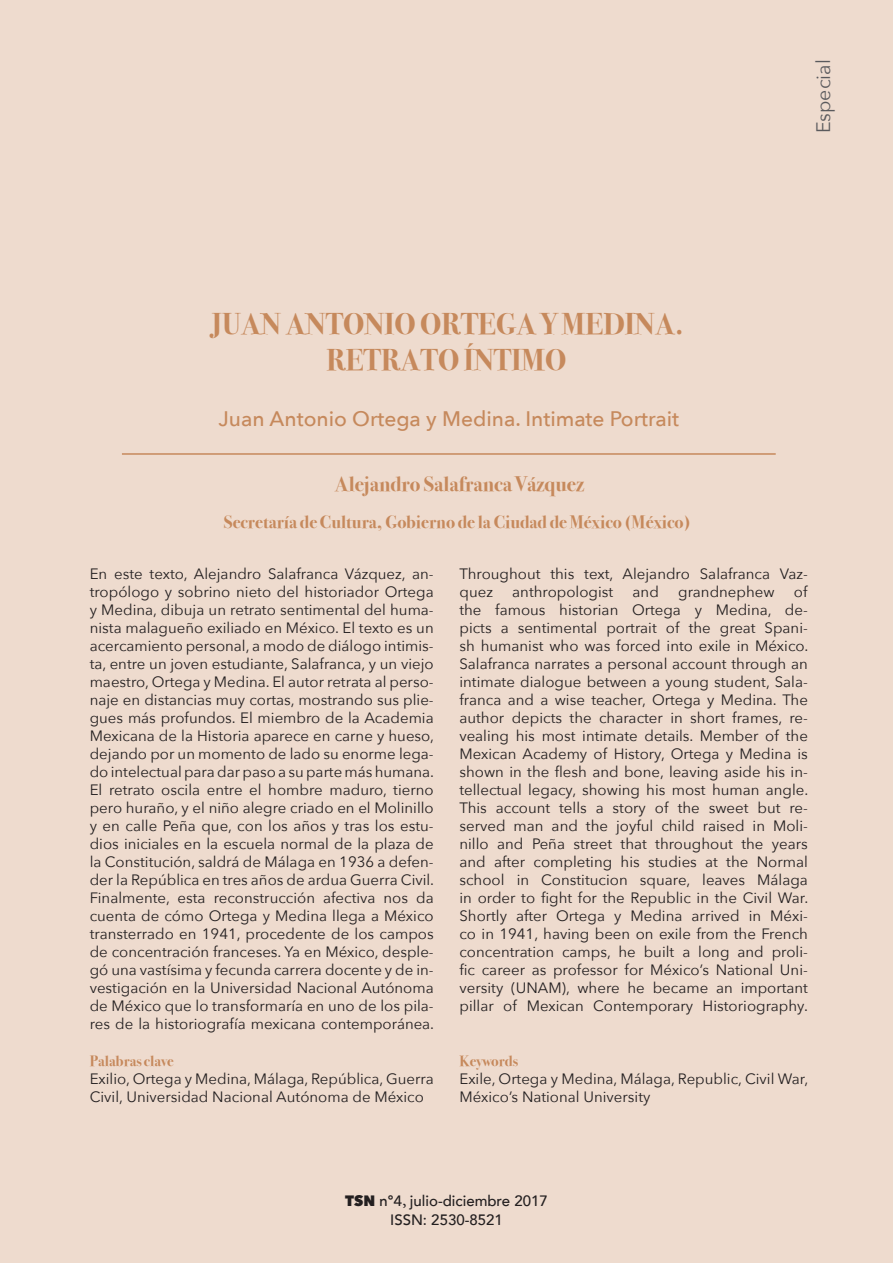
<style>
.page{position:relative;width:893px;height:1263px;background:#eedbce}
.page>*{position:absolute;margin:0;border:0;box-sizing:border-box;transform-origin:0 0}
.t1{font:700 30px "Bodoni Svty Two ITCTT";color:#c6895c}
.t2{font:500 21px "Avenir Next";color:#c6895c}
.t3{font:700 21px "Bodoni Svty Two ITCTT";color:#c6895c}
.t4{font:19.5px "Avenir Next";color:#5a5a5d}
.t5{font:700 18px "Bodoni Svty Two ITCTT";color:#c6895c}
.t6{font:15px/18px "Avenir Next";color:#231f20;text-align:justify}
.t7{font:500 15px "Avenir";color:#231f20}
.t8{font:700 15px "Bodoni Svty Two ITCTT";color:#c6895c}
.s1{font-family:"Avenir Next";font-weight:800}
.s2{font-family:"Avenir Next"}
.s3{font-family:"Minion Pro";font-weight:400;font-size:18px}
</style>
<div class="page">
<hr style="left:122px;top:453px;width:654px;height:2px;background:#c6895c">
<p class="t1" style="left:210px;top:299px;width:475px">JUAN ANTONIO ORTEGA Y MEDINA.</p>
<p class="t1" style="left:327px;top:335px;width:241px">RETRATO ÍNTIMO</p>
<p class="t2" style="left:219px;top:400px;width:462px">Juan Antonio Ortega y Medina. Intimate Portrait</p>
<p class="t3" style="left:335px;top:467px;width:251px">Alejandro Salafranca Vázquez</p>
<p class="t5" style="left:224px;top:507px;width:468px">Secretaría de Cultura, Gobierno de la Ciudad de México (México)</p>
<p class="t4" style="left:807px;top:133px;width:75px;rotate:-90deg">Especial</p>
<p class="t6" style="left:90px;top:564px;width:346px">En este texto, Alejandro Salafranca Vázquez, an&shy;tropólogo y sobrino nieto del historiador Ortega y Medina, dibuja un retrato sentimental del huma&shy;nista malagueño exiliado en México. El texto es un acercamiento personal, a modo de diálogo intimis&shy;ta, entre un joven estudiante, Salafranca, y un viejo maestro, Ortega y Medina. El autor retrata al perso&shy;naje en distancias muy cortas, mostrando sus plie&shy;gues más profundos. El miembro de la Academia Mexicana de la Historia aparece en carne y hueso, dejando por un momento de lado su enorme lega&shy;do intelectual para dar paso a su parte más humana.</p>
<p class="t6" style="left:90px;top:780px;width:346px">El retrato oscila entre el hombre maduro, tierno pero huraño, y el niño alegre criado en el Molinillo y en calle Peña que, con los años y tras los estu&shy;dios iniciales en la escuela normal de la plaza de la Constitución, saldrá de Málaga en 1936 a defen&shy;der la República en tres años de ardua Guerra Civil.</p>
<p class="t6" style="left:90px;top:888px;width:346px">Finalmente, esta reconstrucción afectiva nos da cuenta de cómo Ortega y Medina llega a México transterrado en 1941, procedente de los campos de concentración franceses. Ya en México, desple&shy;gó una vastísima y fecunda carrera docente y de in&shy;vestigación en la Universidad Nacional Autónoma de México que lo transformaría en uno de los pila&shy;res de la historiografía mexicana contemporánea.</p>
<p class="t8" style="left:90px;top:1049px;width:86px">Palabras clave</p>
<p class="t6" style="left:90px;top:1069px;width:345px">Exilio, Ortega y Medina, Málaga, República, Guerra<br>Civil, Universidad Nacional Autónoma de México</p>
<p class="t6" style="left:459px;top:564px;width:350px">Throughout this text, Alejandro Salafranca Vaz&shy;quez</p>
<p class="t6" style="left:459px;top:582px;width:350px;text-indent:334px">of the famous historian Ortega y Medina, de&shy;picts a sentimental portrait of the great Spani&shy;sh humanist who was forced into exile in México.</p>
<p class="t6" style="left:459px;top:654px;width:350px">Salafranca narrates a personal account through an intimate dialogue between a young student, Sala&shy;franca and a wise teacher, Ortega y Medina. The author depicts the character in short frames, re&shy;vealing his most intimate details. Member of the Mexican Academy of History, Ortega y Medina is shown in the flesh and bone, leaving aside his in&shy;tellectual legacy, showing his most human angle.</p>
<p class="t6" style="left:459px;top:798px;width:350px">This account tells a story of the sweet but re&shy;served man and the joyful child raised in Moli&shy;nillo and Peña street that throughout the years and after completing his studies at the Normal school in Constitucion square, leaves Málaga in order to fight for the Republic in the Civil War.</p>
<p class="t6" style="left:459px;top:906px;width:350px">Shortly after Ortega y Medina arrived in Méxi&shy;co in 1941, having been on exile from the French concentration camps, he built a long and proli&shy;fic career as professor for México’s National Uni&shy;versity (UNAM), where he became an important pillar of Mexican Contemporary Historiography.</p>
<p class="t6" style="left:512px;top:582px;width:102px">anthropologist</p>
<p class="t6" style="left:633px;top:582px;width:28px">and</p>
<p class="t6" style="left:678px;top:582px;width:98px">grandnephew</p>
<p class="t8" style="left:459px;top:1049px;width:60px">Keywords</p>
<p class="t6" style="left:459px;top:1069px;width:350px">Exile, Ortega y Medina, Málaga, Republic, Civil War,<br>México’s National University</p>
<p class="t7" style="left:345px;top:1187px;width:204px"><span class="s1">TSN</span> <span class="s2">nº4</span><span class="s3">,</span> julio-diciembre 2017</p>
<p class="t7" style="left:390px;top:1207px;width:114px">ISSN: 2530-8521</p>
</div>
